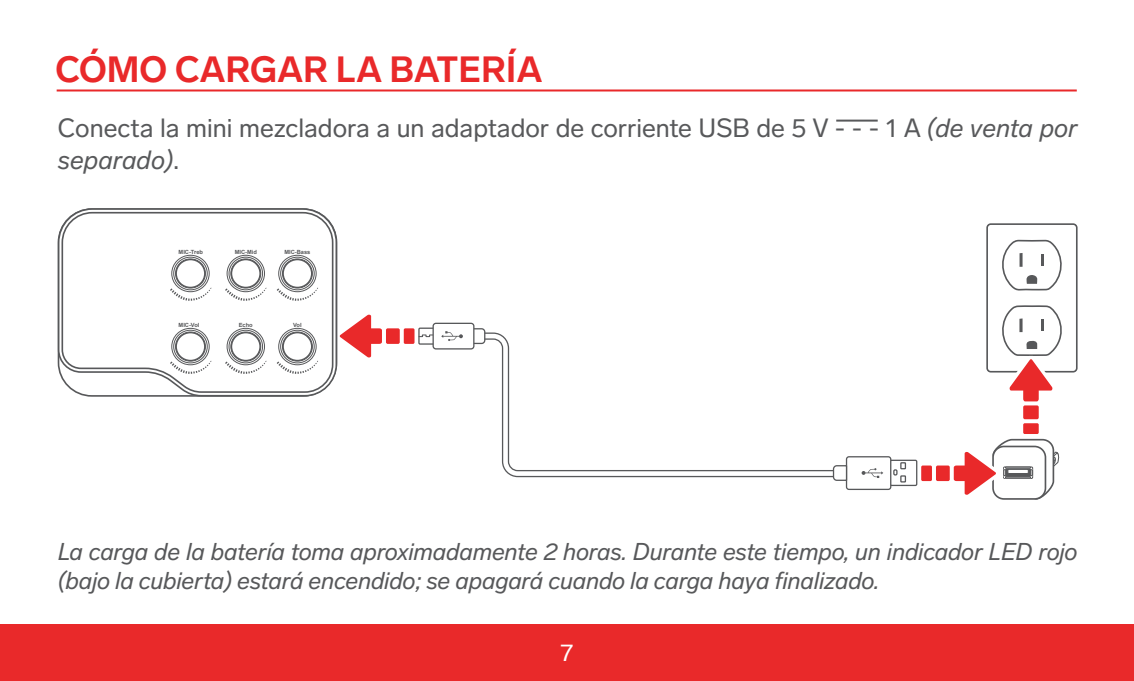
<style>
.page{position:relative;width:1134px;height:681px;background:#fff}
.page>*{position:absolute;margin:0;border:0;box-sizing:border-box;transform-origin:0 0}
.t1{font:700 36px "Lab Grotesque";color:#e9292a}
.t2{font:26px/31.2px "Lab Grotesque";color:#58595b}
.t3{font:italic 24px/28.8px "Lab Grotesque";letter-spacing:-.01em;color:#57585a}
.t4{font:24px "Lab Grotesque";color:#fff}
.t5{font:700 5.6px "Arial";color:#57585a}
.s1{font-style:italic}
</style>
<div class="page">
<div style="left:0;top:623px;width:1134px;height:57px;background:#e9292a"></div>
<svg style="left:486px;top:332px;width:360px;height:145px"></svg>
<div style="left:383px;top:325px;width:20px;height:22px;border:7px solid #fff;border-radius:2px"></div>
<div style="left:400px;top:325px;width:18px;height:22px;border:7px solid #fff;border-radius:2px"></div>
<svg style="left:339px;top:314px;width:50px;height:44px"></svg>
<div style="left:386px;top:328px;width:14px;height:16px;background:#e9292a;border-radius:2px"></div>
<div style="left:404px;top:328px;width:10px;height:16px;background:#e9292a;border-radius:2px"></div>
<div style="left:432px;top:322px;width:42px;height:27px;border:1px solid #57585a;border-radius:3px"></div>
<svg style="left:418px;top:327px;width:68px;height:18px"></svg>
<hr style="left:57px;top:89px;width:1020px;height:2px;background:#e9292a">
<hr style="left:836px;top:119px;width:42px;height:2px;background:#58595b">
<svg style="left:57px;top:208px;width:281px;height:189px"></svg>
<svg style="left:61px;top:211px;width:273px;height:182px"></svg>
<div style="left:171px;top:255px;width:38px;height:37px;border:1px solid #57585a;border-radius:50%"></div>
<svg style="left:176px;top:259px;width:29px;height:29px"></svg>
<div style="left:175px;top:258px;width:31px;height:30px;border:1px solid #57585a;border-radius:50%"></div>
<div style="left:173px;top:257px;width:35px;height:33px;border:1px solid #57585a;border-radius:50%"></div>
<svg style="left:170px;top:287px;width:41px;height:14px"></svg>
<div style="left:177px;top:260px;width:27px;height:26px;background:#fff;border-radius:50%"></div>
<div style="left:227px;top:255px;width:38px;height:37px;border:1px solid #57585a;border-radius:50%"></div>
<div style="left:229px;top:257px;width:34px;height:33px;border:1px solid #57585a;border-radius:50%"></div>
<svg style="left:231px;top:259px;width:30px;height:29px"></svg>
<div style="left:231px;top:258px;width:30px;height:30px;border:1px solid #57585a;border-radius:50%"></div>
<svg style="left:225px;top:287px;width:42px;height:14px"></svg>
<div style="left:232px;top:260px;width:27px;height:26px;background:#fff;border-radius:50%"></div>
<div style="left:278px;top:255px;width:38px;height:37px;border:1px solid #57585a;border-radius:50%"></div>
<div style="left:280px;top:257px;width:34px;height:33px;border:1px solid #57585a;border-radius:50%"></div>
<svg style="left:282px;top:259px;width:30px;height:29px"></svg>
<div style="left:282px;top:258px;width:31px;height:30px;border:1px solid #57585a;border-radius:50%"></div>
<svg style="left:277px;top:287px;width:41px;height:14px"></svg>
<div style="left:284px;top:260px;width:27px;height:26px;background:#fff;border-radius:50%"></div>
<div style="left:171px;top:328px;width:38px;height:37px;border:1px solid #57585a;border-radius:50%"></div>
<div style="left:173px;top:330px;width:35px;height:33px;border:1px solid #57585a;border-radius:50%"></div>
<svg style="left:176px;top:332px;width:29px;height:29px"></svg>
<div style="left:175px;top:331px;width:31px;height:30px;border:1px solid #57585a;border-radius:50%"></div>
<svg style="left:170px;top:360px;width:41px;height:14px"></svg>
<div style="left:177px;top:333px;width:27px;height:26px;background:#fff;border-radius:50%"></div>
<div style="left:227px;top:328px;width:38px;height:37px;border:1px solid #57585a;border-radius:50%"></div>
<div style="left:229px;top:330px;width:34px;height:33px;border:1px solid #57585a;border-radius:50%"></div>
<svg style="left:231px;top:332px;width:30px;height:29px"></svg>
<div style="left:231px;top:331px;width:30px;height:30px;border:1px solid #57585a;border-radius:50%"></div>
<svg style="left:225px;top:360px;width:42px;height:14px"></svg>
<div style="left:232px;top:333px;width:27px;height:26px;background:#fff;border-radius:50%"></div>
<div style="left:278px;top:328px;width:38px;height:37px;border:1px solid #57585a;border-radius:50%"></div>
<div style="left:280px;top:330px;width:34px;height:33px;border:1px solid #57585a;border-radius:50%"></div>
<svg style="left:282px;top:332px;width:30px;height:29px"></svg>
<div style="left:282px;top:331px;width:31px;height:30px;border:1px solid #57585a;border-radius:50%"></div>
<svg style="left:277px;top:360px;width:41px;height:14px"></svg>
<div style="left:284px;top:333px;width:27px;height:26px;background:#fff;border-radius:50%"></div>
<div style="left:1020px;top:402px;width:22px;height:20px;border:7px solid #fff;border-radius:2px"></div>
<div style="left:1020px;top:419px;width:22px;height:18px;border:7px solid #fff;border-radius:2px"></div>
<svg style="left:986px;top:223px;width:92px;height:185px"></svg>
<div style="left:1023px;top:405px;width:16px;height:14px;background:#e9292a;border-radius:2px"></div>
<div style="left:1023px;top:423px;width:16px;height:11px;background:#e9292a;border-radius:2px"></div>
<div style="left:933px;top:462px;width:20px;height:22px;border:7px solid #fff;border-radius:2px"></div>
<div style="left:918px;top:462px;width:17px;height:22px;border:7px solid #fff;border-radius:2px"></div>
<svg style="left:947px;top:438px;width:113px;height:62px"></svg>
<div style="left:936px;top:465px;width:14px;height:16px;background:#e9292a;border-radius:2px"></div>
<div style="left:921px;top:465px;width:11px;height:16px;background:#e9292a;border-radius:2px"></div>
<div style="left:889px;top:459px;width:28px;height:27px;border:1px solid #57585a"></div>
<div style="left:900px;top:462px;width:6px;height:7px;border:1px solid #57585a"></div>
<div style="left:900px;top:475px;width:6px;height:7px;border:1px solid #57585a"></div>
<svg style="left:893px;top:462px;width:12px;height:19px"></svg>
<div style="left:846px;top:456px;width:45px;height:34px;border:1px solid #57585a;border-radius:2px"></div>
<svg style="left:832px;top:464px;width:16px;height:17px"></svg>
<svg style="left:862px;top:468px;width:21px;height:10px"></svg>
<h1 class="t1" style="left:55px;top:48px;width:488px">CÓMO CARGAR LA BATERÍA</h1>
<p class="t2" style="left:58px;top:113px;width:1021px">Conecta la mini mezcladora a un adaptador de corriente USB de 5 V - - - 1 A <span class="s1">(de venta por separado)</span>.</p>
<p class="t5" style="left:179px;top:248px;width:26px">MIC-Treb</p>
<p class="t5" style="left:235px;top:248px;width:24px">MIC-Mid</p>
<p class="t5" style="left:284px;top:248px;width:28px">MIC-Bass</p>
<p class="t5" style="left:179px;top:321px;width:22px">MIC-Vol</p>
<p class="t5" style="left:239px;top:321px;width:15px">Echo</p>
<p class="t5" style="left:293px;top:321px;width:10px">Vol</p>
<p class="t3" style="left:58px;top:537px;width:1021px">La carga de la batería toma aproximadamente 2 horas. Durante este tiempo, un indicador LED rojo (bajo la cubierta) estará encendido; se apagará cuando la carga haya finalizado.</p>
<p class="t4" style="left:561px;top:638px;width:14px">7</p>
</div>
